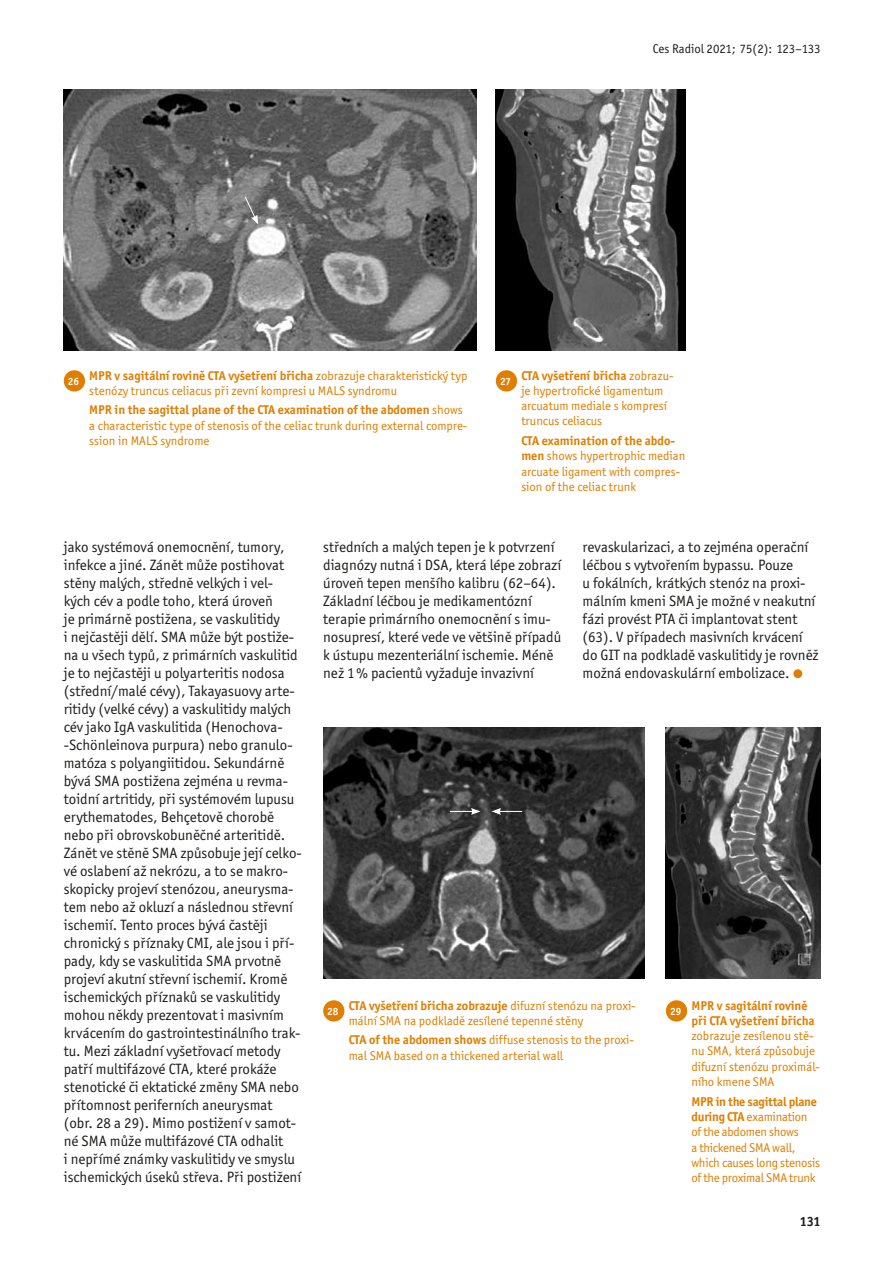
<style>
.page{position:relative;width:893px;height:1263px;background:#fff}
.page>*{position:absolute;margin:0;border:0;box-sizing:border-box;transform-origin:0 0}
.t1{font:15px/18px "Officina Sans Itc TOT";color:#1d1d1b}
.t2{font:700 13.5px "Officina Sans Itc TOT";color:#1d1d1b}
.t3{font:12.75px/15.3px "Officina Sans Itc TOT";color:#df7e00}
.t4{font:12.75px/15.3px "Officina Sans Itc TOT";letter-spacing:-.02em;color:#df7e00}
.t5{font:700 12.75px/15.3px "Officina Sans Itc TOT";color:#df7e00}
.t6{font:12.75px "Officina Sans Itc TOT";color:#1d1d1b}
.s1{font-weight:700}
.s2{font-style:italic}
</style>
<div class="page">
<div style="left:793px;top:669px;width:9px;height:9px;background:#df7e00;border-radius:50%"></div>
<img style="left:64px;top:89px;width:412px;height:261px">
<img style="left:496px;top:89px;width:189px;height:261px">
<div style="left:64px;top:370px;width:21px;height:21px;background:#df7e00;border-radius:50%"></div>
<div style="left:496px;top:370px;width:21px;height:21px;background:#df7e00;border-radius:50%"></div>
<img style="left:323px;top:727px;width:322px;height:251px">
<img style="left:666px;top:727px;width:155px;height:251px">
<div style="left:666px;top:1000px;width:21px;height:21px;background:#df7e00;border-radius:50%"></div>
<div style="left:323px;top:1000px;width:21px;height:21px;background:#df7e00;border-radius:50%"></div>
<svg style="left:244px;top:196px;width:14px;height:29px"></svg>
<svg style="left:450px;top:808px;width:30px;height:7px"></svg>
<svg style="left:492px;top:808px;width:30px;height:7px"></svg>
<p class="t6" style="left:653px;top:41px;width:169px">Ces Radiol 2021; 75(2): 123–133</p>
<p class="t3" style="left:89px;top:368px;width:380px;text-indent:-21px"><sub>26</sub> <span class="s1">MPR v sagitální rovině CTA vyšetření břicha</span> zobrazuje charakteristický typ stenózy truncus celiacus při zevní kompresi u MALS syndromu</p>
<p class="t3" style="left:89px;top:402px;width:380px"><span class="s1">MPR in the sagittal plane of the CTA examination of the abdomen</span> shows a characteristic type of stenosis of the celiac trunk during external compre&shy;ssion in MALS syndrome</p>
<p class="t3" style="left:521px;top:368px;width:154px;text-indent:-21px"><sub>27</sub> <span class="s1">CTA vyšetření břicha</span> zobrazu&shy;je hypertrofické ligamentum arcuatum mediale s kompresí truncus celiacus</p>
<p class="t3" style="left:521px;top:433px;width:166px"><span class="s1">CTA examination of the abdo&shy;men</span> shows hypertrophic median arcuate ligament with compres&shy;sion of the celiac trunk</p>
<p class="t1" style="left:64px;top:538px;width:240px">jako systémová onemocnění, tumory, infekce a jiné. Zánět může postihovat stěny malých, středně velkých i vel&shy;kých cév a podle toho, která úroveň<br>je primárně postižena, se vaskulitidy<br>i nejčastěji dělí. SMA může být postiže&shy;na u všech typů, z primárních vaskulitid je to nejčastěji u polyarteritis nodosa (střední/malé cévy), Takayasuovy arte&shy;ritidy (velké cévy) a vaskulitidy malých cév jako IgA vaskulitida (Henochova--Schönleinova purpura) nebo granulo&shy;matóza s polyangiitidou. Sekundárně bývá SMA postižena zejména u revma&shy;toidní artritidy, při systémovém lupusu erythematodes, Behçetově chorobě nebo při obrovskobuněčné arteritidě.<br>Zánět ve stěně SMA způsobuje její celko&shy;vé oslabení až nekrózu, a to se makro&shy;skopicky projeví stenózou, aneurysma&shy;tem nebo až okluzí a následnou střevní ischemií. Tento proces bývá častěji chronický s příznaky CMI, ale jsou i pří&shy;pady, kdy se vaskulitida SMA prvotně projeví akutní střevní ischemií. Kromě ischemických příznaků se vaskulitidy mohou někdy prezentovat i masivním krvácením do gastrointestinálního trak&shy;tu. Mezi základní vyšetřovací metody patří multifázové CTA, které prokáže stenotické či ektatické změny SMA nebo přítomnost periferních aneurysmat (obr. 28 a 29). Mimo postižení v samot&shy;né SMA může multifázové CTA odhalit<br>i nepřímé známky vaskulitidy ve smyslu ischemických úseků střeva. Při postižení</p>
<p class="t1" style="left:323px;top:538px;width:240px">středních a malých tepen je k potvrzení diagnózy nutná i DSA, která lépe zobrazí úroveň tepen menšího kalibru (62–64).<br>Základní léčbou je medikamentózní terapie primárního onemocnění s imu&shy;nosupresí, které vede ve většině případů k ústupu mezenteriální ischemie. Méně než 1% pacientů vyžaduje invazivní</p>
<p class="t1" style="left:583px;top:538px;width:238px">revaskularizaci, a to zejména operační léčbou s vytvořením bypassu<span class="s2">.</span> Pouze<br>u fokálních, krátkých stenóz na proxi&shy;málním kmeni SMA je možné v neakutní fázi provést PTA či implantovat stent (63). V případech masivních krvácení do GIT na podkladě vaskulitidy je rovněž možná endovaskulární embolizace.</p>
<p class="t3" style="left:349px;top:998px;width:289px;text-indent:-21px"><sub>28</sub> <span class="s1">CTA vyšetření břicha zobrazuje</span> difuzní stenózu na proxi&shy;mální SMA na podkladě zesílené tepenné stěny</p>
<p class="t3" style="left:349px;top:1032px;width:287px"><span class="s1">CTA of the abdomen shows</span> diffuse stenosis to the proxi&shy;mal SMA based on a thickened arterial wall</p>
<p class="t5" style="left:691px;top:997px;width:125px;text-indent:-21px"><sub>29</sub> MPR v sagitální rovině při CTA vyšetření břicha</p>
<p class="t3" style="left:691px;top:1028px;width:130px">zobrazuje zesílenou stě&shy;nu SMA, která způsobuje difuzní stenózu proximál&shy;ního kmene SMA</p>
<p class="t4" style="left:691px;top:1094px;width:130px"><span class="s1">MPR in the sagittal plane during CTA</span> examination of the abdomen shows<br>a thickened SMA wall, which causes long stenosis of the proximal SMA trunk</p>
<p class="t2" style="left:800px;top:1213px;width:22px">131</p>
</div>
